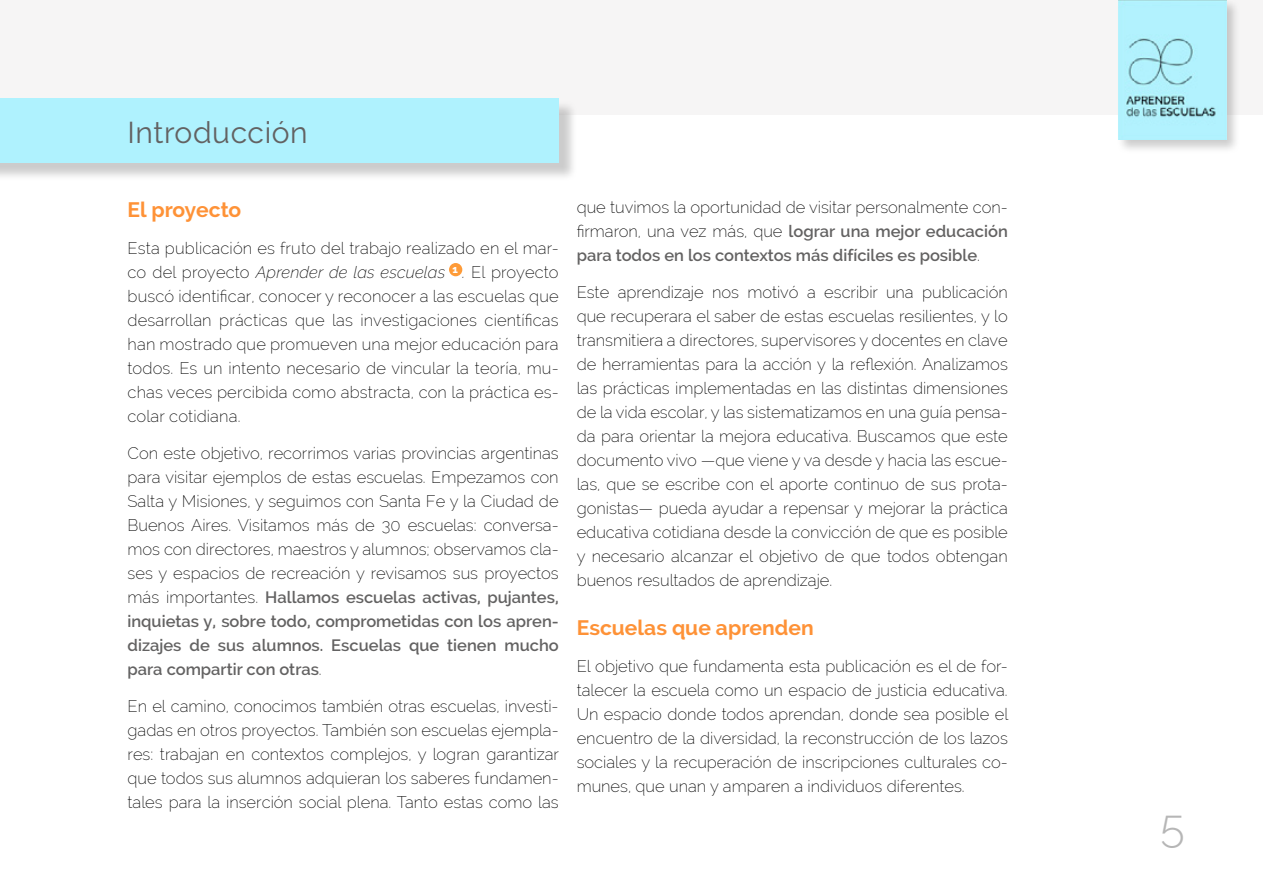
<style>
.page{position:relative;width:1263px;height:893px;background:#fff}
.page>*{position:absolute;margin:0;border:0;box-sizing:border-box;transform-origin:0 0}
.t1{font:300 45px "Raleway";color:#b6b6b6}
.t2{font:30px "Raleway";letter-spacing:.02em;color:#636262}
.t3{font:700 21px "Raleway";color:#fe9237}
.t4{font:200 16.5px/24px "Raleway";color:#000;text-align:justify}
.t5{font:800 10.5px "Raleway";color:#fff}
.s1{font-style:italic}
.s2{font-weight:600;color:#636262}
</style>
<div class="page">
<div style="left:1px;top:1px;width:1262px;height:114px;background:#f6f5f5"></div>
<img style="left:1118px;top:0;width:118px;height:150px">
<img style="left:1118px;top:1px;width:118px;height:114px">
<img style="left:1119px;top:1px;width:107px;height:138px">
<div style="left:0;top:98px;width:559px;height:64px;background:#aff2fe"></div>
<div style="left:449px;top:263px;width:13px;height:13px;background:#fe9b38;border-radius:50%"></div>
<h2 class="t2" style="left:128px;top:115px;width:182px">Introducción</h2>
<p class="t3" style="left:128px;top:198px;width:115px">El proyecto</p>
<p class="t4" style="left:128px;top:236px;width:433px">Esta publicación es fruto del trabajo realizado en el mar&shy;co del proyecto <span class="s1">Aprender de las escuelas .</span> El proyecto buscó identificar, conocer y reconocer a las escuelas que desarrollan prácticas que las investigaciones científicas han mostrado que promueven una mejor educación para todos. Es un intento necesario de vincular la teoría, mu&shy;chas veces percibida como abstracta, con la práctica es&shy;colar cotidiana.</p>
<p class="t4" style="left:128px;top:441px;width:433px">Con este objetivo, recorrimos varias provincias argentinas para visitar ejemplos de estas escuelas. Empezamos con Salta y Misiones, y seguimos con Santa Fe y la Ciudad de Buenos Aires. Visitamos más de 30 escuelas: conversa&shy;mos con directores, maestros y alumnos; observamos cla&shy;ses y espacios de recreación y revisamos sus proyectos más importantes. <span class="s2">Hallamos escuelas activas, pujantes, inquietas y, sobre todo, comprometidas con los apren&shy;dizajes de sus alumnos. Escuelas que tienen mucho para compartir con otras</span>.</p>
<p class="t4" style="left:128px;top:694px;width:433px">En el camino, conocimos también otras escuelas, investi&shy;gadas en otros proyectos. También son escuelas ejempla&shy;res: trabajan en contextos complejos, y logran garantizar que todos sus alumnos adquieran los saberes fundamen&shy;tales para la inserción social plena. Tanto estas como las</p>
<p class="t5" style="left:453px;top:263px;width:7px">1</p>
<p class="t4" style="left:577px;top:195px;width:433px">que tuvimos la oportunidad de visitar personalmente con&shy;firmaron, una vez más, que <span class="s2">lograr una mejor educación para todos en los contextos más difíciles es posible</span>.</p>
<p class="t4" style="left:577px;top:280px;width:433px">Este aprendizaje nos motivó a escribir una publicación que recuperara el saber de estas escuelas resilientes, y lo transmitiera a directores, supervisores y docentes en clave de herramientas para la acción y la reflexión. Analizamos las prácticas implementadas en las distintas dimensiones de la vida escolar, y las sistematizamos en una guía pensa&shy;da para orientar la mejora educativa. Buscamos que este documento vivo —que viene y va desde y hacia las escue&shy;las, que se escribe con el aporte continuo de sus prota&shy;gonistas— pueda ayudar a repensar y mejorar la práctica educativa cotidiana desde la convicción de que es posible y necesario alcanzar el objetivo de que todos obtengan buenos resultados de aprendizaje.</p>
<p class="t3" style="left:577px;top:616px;width:238px">Escuelas que aprenden</p>
<p class="t4" style="left:577px;top:654px;width:433px">El objetivo que fundamenta esta publicación es el de for&shy;talecer la escuela como un espacio de justicia educativa.<br>Un espacio donde todos aprendan, donde sea posible el encuentro de la diversidad, la reconstrucción de los lazos sociales y la recuperación de inscripciones culturales co&shy;munes, que unan y amparen a individuos diferentes.</p>
<h1 class="t1" style="left:1160px;top:798px;width:26px">5</h1>
</div>
